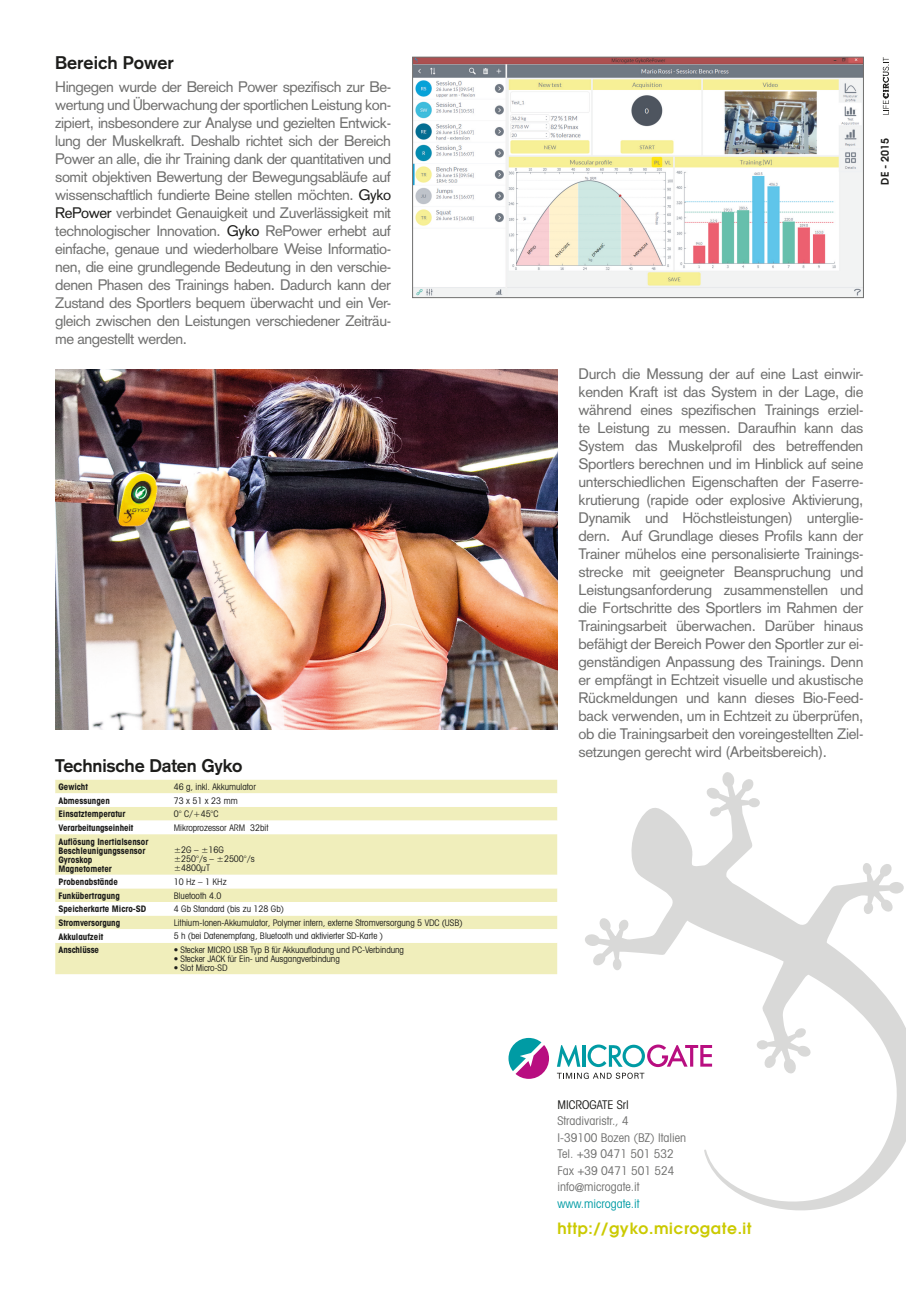
<style>
.page{position:relative;width:906px;height:1289px;background:#fff}
.page>*{position:absolute;margin:0;border:0;box-sizing:border-box;transform-origin:0 0}
.t1{font:700 18px "Akzidenz Grotesk";letter-spacing:-.01em;color:#1d1d1b}
.t2{font:600 15.45px "Avant Garde";letter-spacing:.04em;color:#cbca00}
.t3{font:15px/18px "Akzidenz Grotesk";letter-spacing:-.025em;color:#70706f;text-align:justify}
.t4{font:condensed 12px/16.5px "Avant Garde";color:#70706f}
.t5{font:condensed 12px "Avant Garde";color:#009ba4}
.t6{font:condensed 12px "Avant Garde";color:#1d1d1b}
.t7{font:600 10.5px "Avant Garde";color:#1d1d1b}
.t8{font:condensed 9px/9px "Avant Garde IT Cby BT";color:#1d1d1b}
.t9{font:700 condensed 9px/9px "Avant Garde";color:#1d1d1b}
.t10{font:condensed 9px "Avant Garde";letter-spacing:-.01em;color:#1d1d1b}
.s1{color:#1d1d1b}
</style>
<div class="page">
<svg style="left:882px;top:57px;width:7px;height:58px"></svg>
<svg style="left:584px;top:772px;width:322px;height:438px"></svg>
<svg style="left:508px;top:1037px;width:41px;height:41px"></svg>
<svg style="left:557px;top:1044px;width:155px;height:34px"></svg>
<div style="left:55px;top:779px;width:502px;height:195px;background:#f0eebb"></div>
<svg style="left:55px;top:793px;width:502px;height:95px;fill:#f0eebb"></svg>
<svg style="left:55px;top:902px;width:502px;height:40px"></svg>
<img style="left:414px;top:59px;width:447px;height:237px">
<div style="left:412px;top:57px;width:451px;height:241px;border:1px solid #70706f"></div>
<img style="left:55px;top:369px;width:502px;height:360px">
<p class="t1" style="left:55px;top:52px;width:120px">Bereich Power</p>
<p class="t3" style="left:55px;top:77px;width:337px">Hingegen wurde der Bereich Power spezifisch zur Be&shy;wertung und Überwachung der sportlichen Leistung kon&shy;zipiert, insbesondere zur Analyse und gezielten Entwick&shy;lung der Muskelkraft. Deshalb richtet sich der Bereich Power an alle, die ihr Training dank der quantitativen und somit objektiven Bewertung der Bewegungsabläufe auf wissenschaftlich fundierte Beine stellen möchten. <span class="s1">Gyko RePower</span> verbindet Genauigkeit und Zuverlässigkeit mit technologischer Innovation. <span class="s1">Gyko</span> RePower erhebt auf einfache, genaue und wiederholbare Weise Informatio&shy;nen, die eine grundlegende Bedeutung in den verschie&shy;denen Phasen des Trainings haben. Dadurch kann der Zustand des Sportlers bequem überwacht und ein Ver&shy;gleich zwischen den Leistungen verschiedener Zeiträu&shy;me angestellt werden.</p>
<p class="t1" style="left:55px;top:755px;width:189px">Technische Daten Gyko</p>
<p class="t9" style="left:58px;top:782px;width:31px">Gewicht</p>
<p class="t8" style="left:174px;top:782px;width:84px">46 g, inkl. Akkumulator</p>
<p class="t9" style="left:58px;top:795px;width:53px">Abmessungen</p>
<p class="t8" style="left:174px;top:795px;width:65px">73 x 51 x 23 mm</p>
<p class="t9" style="left:58px;top:809px;width:68px">Einsatztemperatur</p>
<p class="t8" style="left:174px;top:809px;width:46px">0° C/+45°C</p>
<p class="t9" style="left:58px;top:823px;width:76px">Verarbeitungseinheit</p>
<p class="t8" style="left:174px;top:823px;width:96px">Mikroprozessor ARM 32bit</p>
<p class="t9" style="left:58px;top:836px;width:91px">Auflösung Inertialsensor<br>Beschleunigungssensor<br>Gyroskop<br>Magnetometer</p>
<p class="t8" style="left:174px;top:845px;width:82px">±2G – ±16G ±250°/s – ±2500°/s ±4800µT</p>
<p class="t9" style="left:58px;top:877px;width:61px">Probenabstände</p>
<p class="t8" style="left:174px;top:877px;width:54px">10 Hz – 1 KHz</p>
<p class="t9" style="left:58px;top:890px;width:63px">Funkübertragung</p>
<p class="t8" style="left:174px;top:890px;width:49px">Bluetooth 4.0</p>
<p class="t9" style="left:58px;top:904px;width:89px">Speicherkarte Micro-SD</p>
<p class="t8" style="left:174px;top:904px;width:111px">4 Gb Standard (bis zu 128 Gb)</p>
<p class="t9" style="left:58px;top:918px;width:63px">Stromversorgung</p>
<p class="t8" style="left:174px;top:917px;width:290px">Lithium-Ionen-Akkumulator, Polymer intern, externe Stromversorgung 5 VDC (USB)</p>
<p class="t9" style="left:58px;top:931px;width:46px">Akkulaufzeit</p>
<p class="t8" style="left:174px;top:931px;width:210px">5 h (bei Datenempfang, Bluetooth und aktivierter SD-Karte )</p>
<p class="t9" style="left:58px;top:945px;width:42px">Anschlüsse</p>
<p class="t10" style="left:174px;top:944px;width:232px">• Stecker MICRO USB Typ B für Akkuaufladung und PC-Verbindung</p>
<p class="t10" style="left:174px;top:953px;width:168px">• Stecker JACK für Ein- und Ausgangverbindung</p>
<p class="t10" style="left:174px;top:962px;width:55px">• Slot Micro-SD</p>
<p class="t7" style="left:878px;top:185px;width:48px;rotate:-90deg">DE - 2015</p>
<p class="t3" style="left:578px;top:364px;width:286px">Durch die Messung der auf eine Last einwir&shy;kenden Kraft ist das System in der Lage, die während eines spezifischen Trainings erziel&shy;te Leistung zu messen. Daraufhin kann das System das Muskelprofil des betreffenden Sportlers berechnen und im Hinblick auf seine unterschiedlichen Eigenschaften der Faserre&shy;krutierung (rapide oder explosive Aktivierung, Dynamik und Höchstleistungen) unterglie&shy;dern. Auf Grundlage dieses Profils kann der Trainer mühelos eine personalisierte Trainings&shy;strecke mit geeigneter Beanspruchung und Leistungsanforderung zusammenstellen und die Fortschritte des Sportlers im Rahmen der Trainingsarbeit überwachen. Darüber hinaus befähigt der Bereich Power den Sportler zur ei&shy;genständigen Anpassung des Trainings. Denn er empfängt in Echtzeit visuelle und akustische Rückmeldungen und kann dieses Bio-Feed&shy;back verwenden, um in Echtzeit zu überprüfen, ob die Trainingsarbeit den voreingestellten Ziel&shy;setzungen gerecht wird (Arbeitsbereich).</p>
<p class="t6" style="left:557px;top:1097px;width:73px">MICROGATE Srl</p>
<p class="t4" style="left:557px;top:1112px;width:130px">Stradivaristr., 4<br>I-39100 Bozen (BZ) Italien<br>Tel. +39 0471 501 532<br>Fax +39 0471 501 524 info@microgate.it</p>
<p class="t5" style="left:557px;top:1196px;width:84px">www.microgate.it</p>
<p class="t2" style="left:557px;top:1217px;width:196px">http://gyko.microgate.it</p>
</div>
